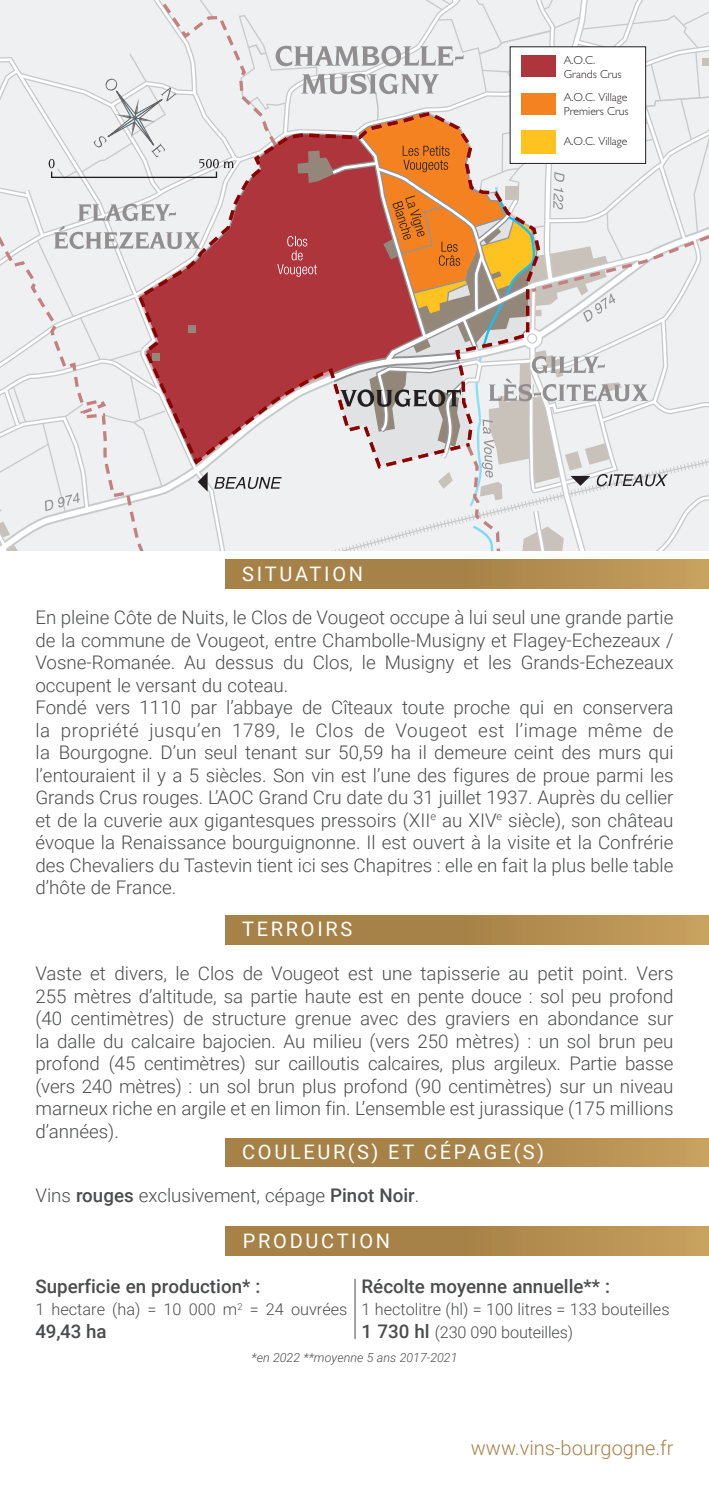
<style>
.page{position:relative;width:709px;height:1489px;background:#fff}
.page>*{position:absolute;margin:0;border:0;box-sizing:border-box;transform-origin:0 0}
.Texte_courant_normal{font:20px "Roboto";letter-spacing:.135em;color:#fff}
.t1{font:300 20px "Roboto";color:#a78248}
.Texte_courant_normal-2{font:300 18.75px/22.5px "Roboto";color:#4b4c4d;text-align:justify}
.Texte_courant_normal-3{font:500 18.75px "Roboto";color:#4b4c4d}
.Texte_courant_normal-4{font:300 16.25px "Roboto";color:#4b4c4d}
.Texte_courant_normal-5{font:italic 300 12.5px "Roboto";color:#4b4c4d}
.t2{font:300 11.75px/14px "Gill Sans";color:#231f20}
.s1{font-weight:500}
.s2{font-weight:500;font-size:18.75px}
</style>
<div class="page">
<svg style="left:0;top:0;width:709px;height:550px"></svg>
<div style="left:225px;top:559px;width:484px;height:29px;background:linear-gradient(to right,#9e7a42,#c19a5a)"></div>
<div style="left:225px;top:915px;width:484px;height:29px;background:linear-gradient(to right,#9e7a42,#c19a5a)"></div>
<div style="left:225px;top:1137px;width:484px;height:29px;background:linear-gradient(to right,#9e7a42,#c19a5a)"></div>
<div style="left:225px;top:1226px;width:484px;height:28px;background:linear-gradient(to right,#9e7a42,#c19a5a)"></div>
<hr style="left:354px;top:1278px;width:2px;height:60px;background:#6c6d70">
<p class="Texte_courant_normal" style="left:242px;top:560px;width:122px">SITUATION</p>
<p class="t2" style="left:564px;top:53px;width:59px">A.O.C.<br>Grands Crus</p>
<p class="t2" style="left:564px;top:90px;width:66px">A.O.C. Village<br>Premiers Crus</p>
<p class="t2" style="left:564px;top:134px;width:65px">A.O.C. Village</p>
<p class="Texte_courant_normal-2" style="left:35px;top:605px;width:639px">En pleine Côte de Nuits, le Clos de Vougeot occupe à lui seul une grande partie de la commune de Vougeot, entre Chambolle-Musigny et Flagey-Echezeaux / Vosne-Romanée. Au dessus du Clos, le Musigny et les Grands-Echezeaux occupent le versant du coteau.</p>
<p class="Texte_courant_normal-2" style="left:35px;top:695px;width:639px">Fondé vers 1110 par l’abbaye de Cîteaux toute proche qui en conservera la propriété jusqu’en 1789, le Clos de Vougeot est l’image même de la Bourgogne. D’un seul tenant sur 50,59 ha il demeure ceint des murs qui l’entouraient il y a 5 siècles. Son vin est l’une des figures de proue parmi les Grands Crus rouges. L’AOC Grand Cru date du 31 juillet 1937. Auprès du cellier et de la cuverie aux gigantesques pressoirs (XII<sup>e</sup> au XIV<sup>e</sup> siècle), son château évoque la Renaissance bourguignonne. Il est ouvert à la visite et la Confrérie des Chevaliers du Tastevin tient ici ses Chapitres : elle en fait la plus belle table d’hôte de France.</p>
<p class="Texte_courant_normal" style="left:242px;top:915px;width:112px">TERROIRS</p>
<p class="Texte_courant_normal-2" style="left:35px;top:961px;width:639px">Vaste et divers, le Clos de Vougeot est une tapisserie au petit point. Vers 255 mètres d’altitude, sa partie haute est en pente douce : sol peu profond (40 centimètres) de structure grenue avec des graviers en abondance sur la dalle du calcaire bajocien. Au milieu (vers 250 mètres) : un sol brun peu profond (45 centimètres) sur cailloutis calcaires, plus argileux. Partie basse (vers 240 mètres) : un sol brun plus profond (90 centimètres) sur un niveau marneux riche en argile et en limon fin. L’ensemble est jurassique (175 millions d’années).</p>
<p class="Texte_courant_normal" style="left:242px;top:1137px;width:303px">COULEUR(S) ET CÉPAGE(S)</p>
<p class="Texte_courant_normal-2" style="left:35px;top:1182px;width:385px">Vins <span class="s1">rouges</span> exclusivement, cépage <span class="s1">Pinot Noir</span>.</p>
<p class="Texte_courant_normal" style="left:243px;top:1226px;width:149px">PRODUCTION</p>
<p class="Texte_courant_normal-3" style="left:35px;top:1272px;width:226px">Superficie en production* :</p>
<p class="Texte_courant_normal-4" style="left:35px;top:1298px;width:313px">1 hectare (ha) = 10 000 m<sup>2</sup> = 24 ouvrées</p>
<p class="Texte_courant_normal-3" style="left:35px;top:1317px;width:73px">49,43 ha</p>
<p class="Texte_courant_normal-3" style="left:361px;top:1272px;width:250px">Récolte moyenne annuelle** :</p>
<p class="Texte_courant_normal-4" style="left:361px;top:1298px;width:309px">1 hectolitre (hl) = 100 litres = 133 bouteilles</p>
<p class="Texte_courant_normal-4" style="left:361px;top:1320px;width:213px"><span class="s2">1 730 hl</span> (230 090 bouteilles)</p>
<p class="Texte_courant_normal-5" style="left:251px;top:1348px;width:207px">*en 2022 **moyenne 5 ans 2017-2021</p>
<p class="t1" style="left:471px;top:1433px;width:204px">www.vins-bourgogne.fr</p>
</div>
